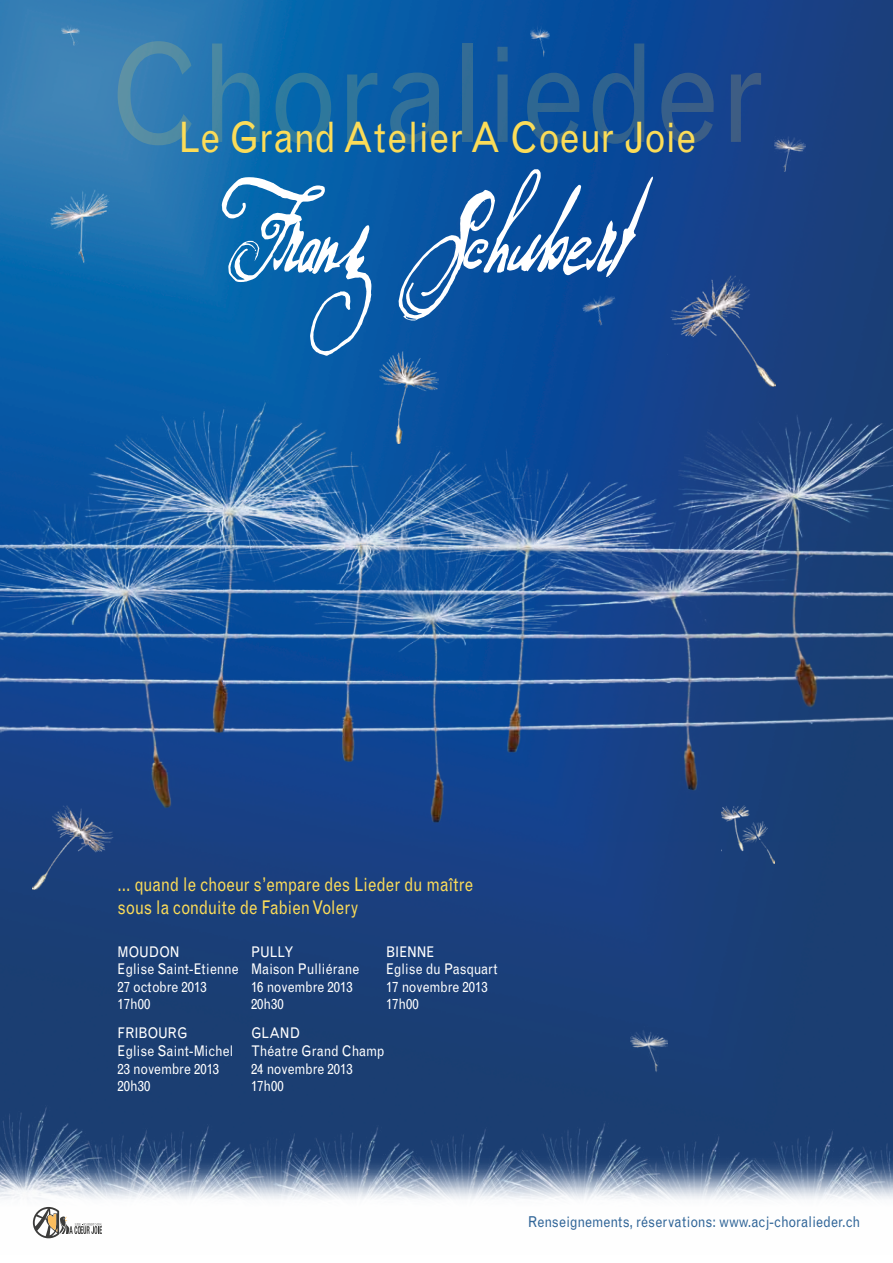
<style>
.page{position:relative;width:893px;height:1263px;background:#fff}
.page>*{position:absolute;margin:0;border:0;box-sizing:border-box;transform-origin:0 0}
.t1{font:136.5px "Grotesque MT Std";letter-spacing:.005em;color:#fcdc58;scale:.89 1}
.t2{font:118.35px "Don Quixote";letter-spacing:-.02em;color:#fff;scale:.94 1}
.t3{font:42px "Grotesque MT Std";color:#fcdc58;scale:.89 1}
.t4{font:18.9px/22.6px "Grotesque MT Std";letter-spacing:-.005em;color:#fcdc58;scale:.84 1}
.t5{font:15px "Grotesque MT Std";color:#306598;scale:.89 1}
.t6{font:14.7px/17.7px "Grotesque MT Std";color:#fff;scale:.89 1}
</style>
<div class="page">
<img style="left:0;top:0;width:893px;height:1127px">
<img style="left:0;top:349px;width:893px;height:493px">
<img style="left:47px;top:177px;width:94px;height:87px">
<img style="left:61px;top:23px;width:19px;height:25px">
<img style="left:774px;top:137px;width:31px;height:34px">
<img style="left:580px;top:290px;width:43px;height:39px">
<img style="left:722px;top:805px;width:53px;height:58px">
<img style="left:380px;top:352px;width:58px;height:92px">
<img style="left:668px;top:276px;width:108px;height:110px">
<img style="left:630px;top:1026px;width:38px;height:49px">
<img style="left:33px;top:805px;width:82px;height:84px">
<img style="left:531px;top:24px;width:19px;height:35px">
<div style="left:0;top:1105px;width:119px;height:22px;background:#1b3e72"></div>
<img style="left:477px;top:1121px;width:200px;height:6px">
<img style="left:0;top:1127px;width:893px;height:112px">
<svg style="left:33px;top:1207px;width:69px;height:31px"></svg>
<h1 class="t1" style="left:109px;top:15px;width:739px">Choralieder</h1>
<h3 class="t3" style="left:178px;top:113px;width:583px">Le Grand Atelier A Coeur Joie</h3>
<h2 class="t2" style="left:226px;top:161px;width:426px">Franz Schubert</h2>
<p class="t4" style="left:118px;top:874px;width:425px">... quand le choeur s’empare des Lieder du maître sous la conduite de Fabien Volery</p>
<p class="t6" style="left:118px;top:943px;width:138px">MOUDON<br>Eglise Saint-Etienne<br>27 octobre 2013<br>17h00</p>
<p class="t6" style="left:118px;top:1024px;width:132px">FRIBOURG<br>Eglise Saint-Michel<br>23 novembre 2013<br>20h30</p>
<p class="t6" style="left:251px;top:943px;width:123px">PULLY<br>Maison Pulliérane<br>16 novembre 2013<br>20h30</p>
<p class="t6" style="left:386px;top:943px;width:127px">BIENNE<br>Eglise du Pasquart<br>17 novembre 2013<br>17h00</p>
<p class="t6" style="left:251px;top:1024px;width:152px">GLAND<br>Théatre Grand Champ<br>24 novembre 2013<br>17h00</p>
<p class="t5" style="left:528px;top:1213px;width:375px">Renseignements, réservations: www.acj-choralieder.ch</p>
</div>
